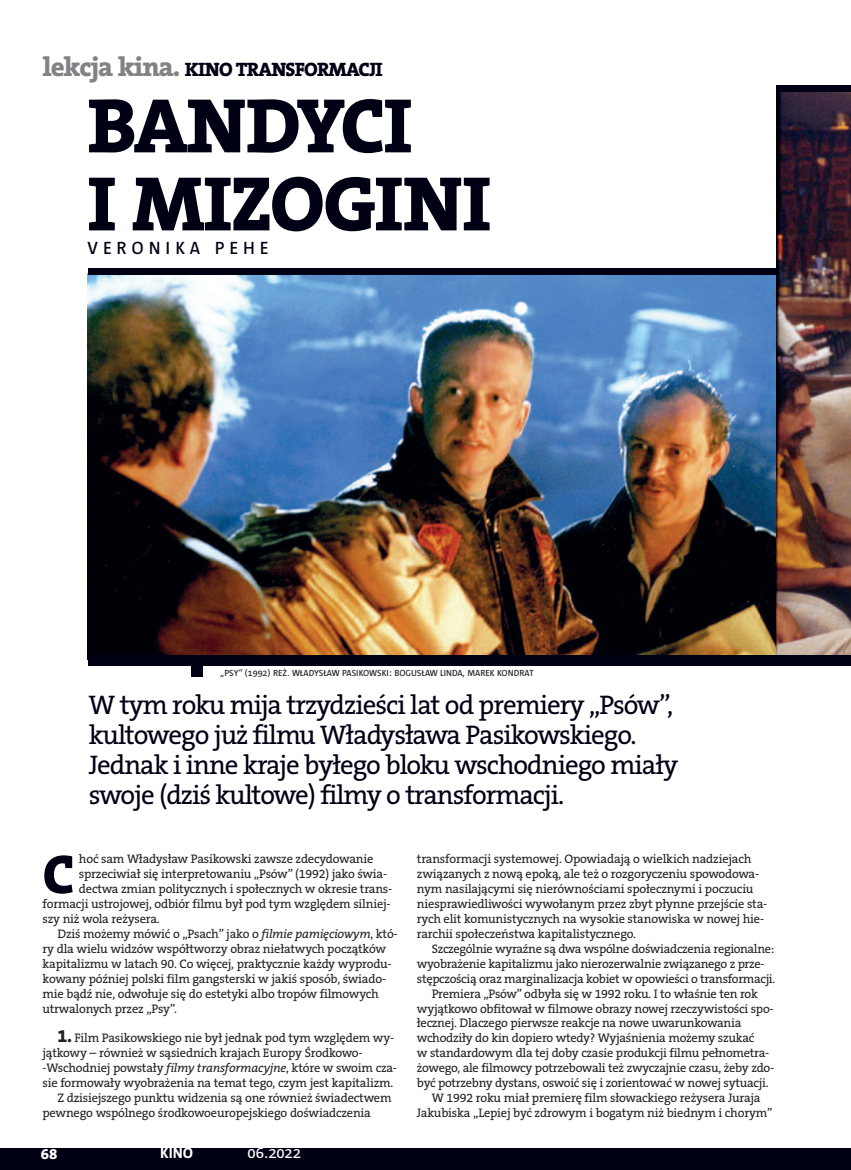
<style>
.page{position:relative;width:851px;height:1170px;background:#fff}
.page>*{position:absolute;margin:0;border:0;box-sizing:border-box;transform-origin:0 0}
.t1{font:800 78px/78px "The Serif CE";letter-spacing:-.02em;color:#000014}
.t2{font:800 55.35px "The Serif CE";color:#000014}
.t3{font:27px/30px "The Serif CE";letter-spacing:-.04em;color:#000014}
.t4{font:800 19.5px "The Serif CE";letter-spacing:-.04em;color:#000014}
.t5{font:18px "Tazzer Text East";letter-spacing:.275em;color:#000014}
.t6{font:15px "Tazzer Text East";letter-spacing:-.005em;color:#fff}
.t7{font:700 15px "Tazzer Text East";color:#fff}
.t8{font:800 15px "The Serif CE";color:#fff}
.t9{font:12.45px "The Serif CE";letter-spacing:-.015em;color:#231f20}
.t10{font:9px "Tazzer Text East";color:#231f20}
.s1{font-size:27px;color:#808285}
.s2{font-style:italic}
.s3{font-weight:800;font-size:18px}
</style>
<div class="page">
<div style="left:0;top:1148px;width:850px;height:21px;background:#000014"></div>
<img style="left:88px;top:275px;width:688px;height:380px">
<img style="left:776px;top:91px;width:74px;height:564px">
<div style="left:88px;top:269px;width:688px;height:6px;background:#000014"></div>
<div style="left:776px;top:85px;width:74px;height:6px;background:#000014"></div>
<div style="left:88px;top:655px;width:688px;height:10px;background:#000014"></div>
<div style="left:191px;top:665px;width:11px;height:11px;background:#000014"></div>
<div style="left:776px;top:655px;width:74px;height:10px;background:#000014"></div>
<p class="t4" style="left:42px;top:59px;width:341px"><span class="s1">lekcja kina.</span> KINO TRANSFORMACJI</p>
<p class="t1" style="left:87px;top:89px;width:405px">BANDYCI<br>I MIZOGINI</p>
<p class="t5" style="left:87px;top:242px;width:182px">VERONIKA PEHE</p>
<p class="t10" style="left:220px;top:670px;width:314px">„PSY” (1992) REŻ. WŁADYSŁAW PASIKOWSKI: BOGUSŁAW LINDA, MAREK KONDRAT</p>
<p class="t3" style="left:89px;top:691px;width:590px">W tym roku mija trzydzieści lat od premiery „Psów”, kultowego już filmu Władysława Pasikowskiego.<br>Jednak i inne kraje byłego bloku wschodniego miały swoje (dziś kultowe) filmy o transformacji.</p>
<p class="t2" style="left:43px;top:846px;width:33px">C</p>
<p class="t9" style="left:79px;top:852px;width:296px">hoć sam Władysław Pasikowski zawsze zdecydowanie</p>
<p class="t9" style="left:79px;top:867px;width:310px">sprzeciwiał się interpretowaniu „Psów” (1992) jako świa-</p>
<p class="t9" style="left:79px;top:882px;width:315px">dectwa zmian politycznych i społecznych w okresie trans-</p>
<p class="t9" style="left:43px;top:897px;width:349px">formacji ustrojowej, odbiór filmu był pod tym względem silniej-</p>
<p class="t9" style="left:43px;top:912px;width:119px">szy niż wola reżysera.</p>
<p class="t9" style="left:57px;top:927px;width:342px">Dziś możemy mówić o „Psach” jako o <span class="s2">filmie pamięciowym</span>, któ-</p>
<p class="t9" style="left:43px;top:942px;width:345px">ry dla wielu widzów współtworzy obraz niełatwych początków</p>
<p class="t9" style="left:43px;top:957px;width:350px">kapitalizmu w latach 90. Co więcej, praktycznie każdy wyprodu-</p>
<p class="t9" style="left:43px;top:972px;width:345px">kowany później polski film gangsterski w jakiś sposób, świado-</p>
<p class="t9" style="left:43px;top:986px;width:338px">mie bądź nie, odwołuje się do estetyki albo tropów filmowych</p>
<p class="t9" style="left:43px;top:1001px;width:136px">utrwalonych przez „Psy”.</p>
<p class="t9" style="left:57px;top:1031px;width:338px"><span class="s3">1.</span> Film Pasikowskiego nie był jednak pod tym względem wy-</p>
<p class="t9" style="left:43px;top:1046px;width:321px">jątkowy – również w sąsiednich krajach Europy Środkowo-</p>
<p class="t9" style="left:43px;top:1061px;width:356px">-Wschodniej powstały <span class="s2">filmy transformacyjne</span>, które w swoim cza-</p>
<p class="t9" style="left:43px;top:1076px;width:352px">sie formowały wyobrażenia na temat tego, czym jest kapitalizm.</p>
<p class="t9" style="left:57px;top:1091px;width:335px">Z dzisiejszego punktu widzenia są one również świadectwem</p>
<p class="t9" style="left:43px;top:1106px;width:330px">pewnego wspólnego środkowoeuropejskiego doświadczenia</p>
<p class="t8" style="left:41px;top:1145px;width:18px">68</p>
<p class="t7" style="left:160px;top:1147px;width:34px">KINO</p>
<p class="t6" style="left:247px;top:1147px;width:55px">06.2022</p>
<p class="t9" style="left:417px;top:852px;width:336px">transformacji systemowej. Opowiadają o wielkich nadziejach</p>
<p class="t9" style="left:417px;top:867px;width:344px">związanych z nową epoką, ale też o rozgoryczeniu spowodowa-</p>
<p class="t9" style="left:417px;top:882px;width:338px">nym nasilającymi się nierównościami społecznymi i poczuciu</p>
<p class="t9" style="left:417px;top:897px;width:352px">niesprawiedliwości wywołanym przez zbyt płynne przejście sta-</p>
<p class="t9" style="left:417px;top:912px;width:348px">rych elit komunistycznych na wysokie stanowiska w nowej hie-</p>
<p class="t9" style="left:417px;top:927px;width:220px">rarchii społeczeństwa kapitalistycznego.</p>
<p class="t9" style="left:432px;top:942px;width:344px">Szczególnie wyraźne są dwa wspólne doświadczenia regionalne:</p>
<p class="t9" style="left:417px;top:957px;width:349px">wyobrażenie kapitalizmu jako nierozerwalnie związanego z prze-</p>
<p class="t9" style="left:417px;top:972px;width:360px">stępczością oraz marginalizacja kobiet w opowieści o transformacji.</p>
<p class="t9" style="left:432px;top:986px;width:327px">Premiera „Psów” odbyła się w 1992 roku. I to właśnie ten rok</p>
<p class="t9" style="left:417px;top:1001px;width:358px">wyjątkowo obfitował w filmowe obrazy nowej rzeczywistości spo-</p>
<p class="t9" style="left:417px;top:1016px;width:326px">łecznej. Dlaczego pierwsze reakcje na nowe uwarunkowania</p>
<p class="t9" style="left:417px;top:1031px;width:339px">wchodziły do kin dopiero wtedy? Wyjaśnienia możemy szukać</p>
<p class="t9" style="left:417px;top:1046px;width:354px">w standardowym dla tej doby czasie produkcji filmu pełnometra-</p>
<p class="t9" style="left:417px;top:1061px;width:358px">żowego, ale filmowcy potrzebowali też zwyczajnie czasu, żeby zdo-</p>
<p class="t9" style="left:417px;top:1076px;width:353px">być potrzebny dystans, oswoić się i zorientować w nowej sytuacji.</p>
<p class="t9" style="left:432px;top:1091px;width:330px">W 1992 roku miał premierę film słowackiego reżysera Juraja</p>
<p class="t9" style="left:417px;top:1106px;width:357px">Jakubiska „Lepiej być zdrowym i bogatym niż biednym i chorym”</p>
</div>
